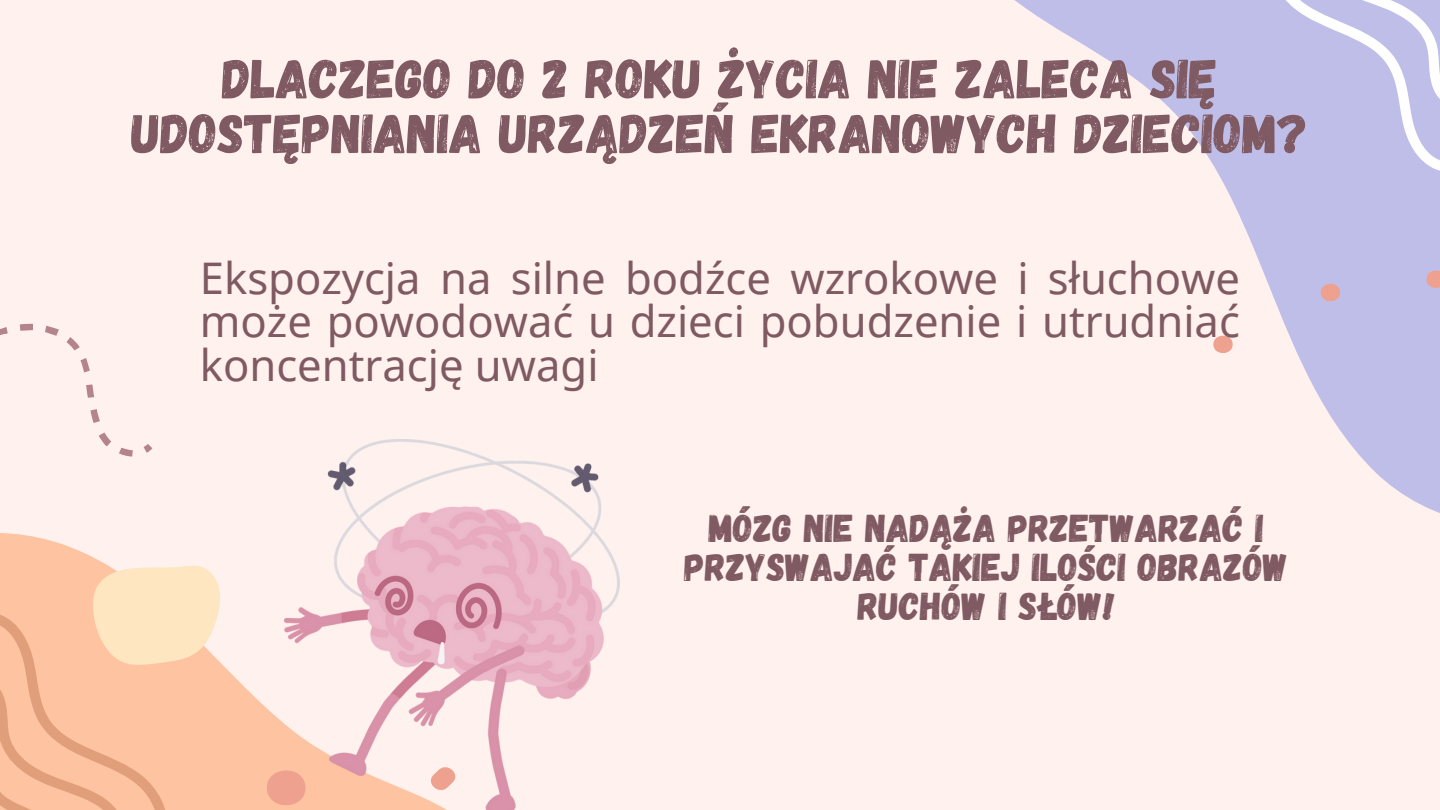
<style>
.page{position:relative;width:1440px;height:810px;background:#fff1ee}
.page>*{position:absolute;margin:0;border:0;box-sizing:border-box;transform-origin:0 0}
.t1{font:55.4px/54.8px "Gagalin";color:#805a62;text-align:center}
.t2{font:43.6px/43.6px "Noto Sans";color:#805a62;text-align:justify}
.t3{font:38.8px/38.8px "Gagalin";color:#805a62;text-align:center}
</style>
<div class="page">
<svg style="left:1014px;top:0;width:426px;height:513px"></svg>
<svg style="left:1266px;top:0;width:174px;height:107px;background:#c8c7eb"></svg>
<svg style="left:0;top:533px;width:284px;height:277px"></svg>
<svg style="left:1213px;top:107px;width:227px;height:282px;fill:#bfbee8"></svg>
<svg style="left:0;top:323px;width:133px;height:134px"></svg>
<svg style="left:144px;top:444px;width:8px;height:9px"></svg>
<img style="left:284px;top:440px;width:336px;height:370px">
<p class="t1" style="left:132px;top:49px;width:1178px">DLACZEGO DO 2 ROKU ŻYCIA NIE ZALECA SIĘ<br>UDOSTĘPNIANIA URZĄDZEŃ EKRANOWYCH DZIECIOM?</p>
<p class="t2" style="left:200px;top:255px;width:1042px">Ekspozycja na silne bodźce wzrokowe i słuchowe może powodować u dzieci pobudzenie i utrudniać koncentrację uwagi</p>
<h1 class="t3" style="left:684px;top:507px;width:606px">MÓZG NIE NADĄŻA PRZETWARZAĆ I<br>PRZYSWAJAĆ TAKIEJ ILOŚCI OBRAZÓW<br>RUCHÓW I SŁÓW!</h1>
</div>
